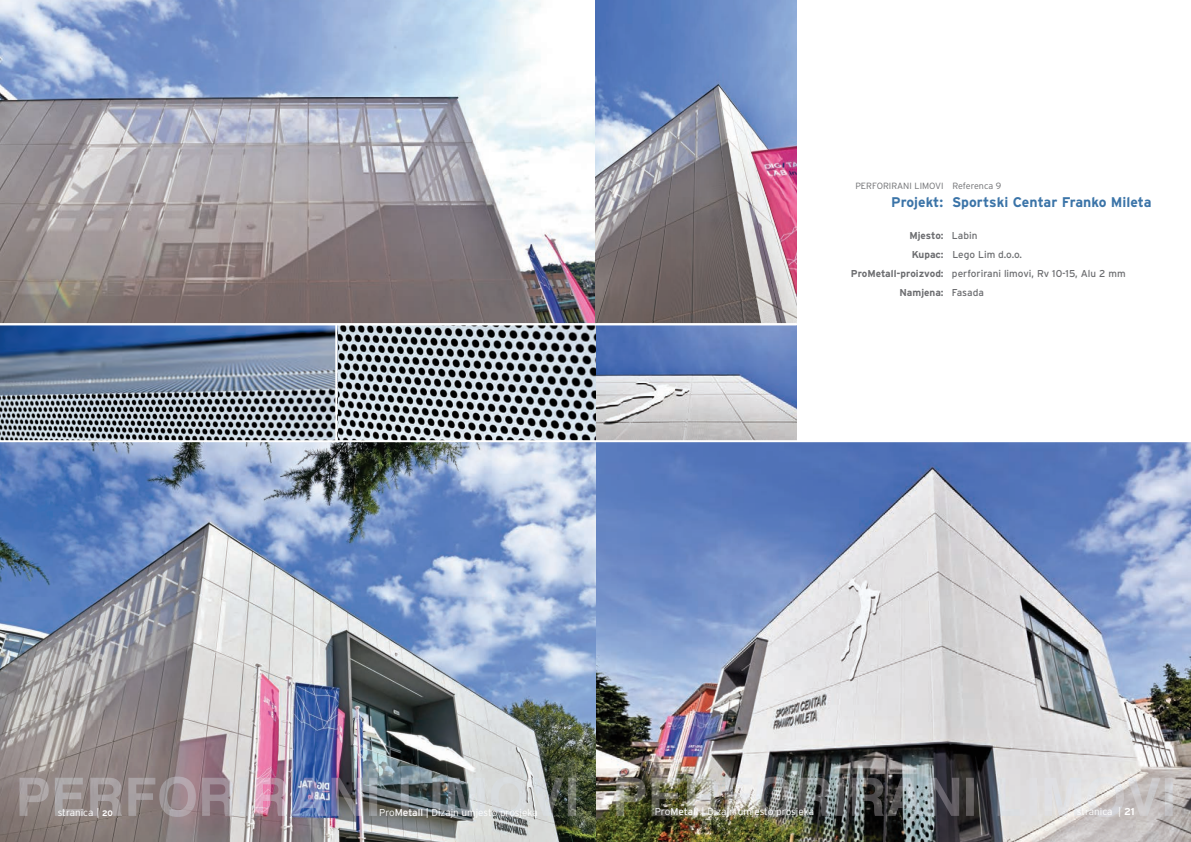
<style>
.page{position:relative;width:1191px;height:842px;background:#fff}
.page>*{position:absolute;margin:0;border:0;box-sizing:border-box;transform-origin:0 0}
.t1{font:700 14px "Interstate";color:#3b74a8}
.t2{font:300 10px "Interstate";color:#fff}
.t3{font:10px "Interstate";color:#6c6d70}
.t4{font:700 10px "Interstate";color:#6c6d70}
.t5{font:300 9px "Interstate";color:#6c6d70}
.s1{font-weight:400}
.s2{font-weight:700}
.s3{font-weight:700;font-size:8px}
</style>
<div class="page">
<img style="left:595px;top:442px;width:596px;height:400px">
<img style="left:0;top:442px;width:595px;height:400px">
<img style="left:0;top:0;width:595px;height:323px">
<img style="left:595px;top:325px;width:201px;height:115px">
<svg style="left:337px;top:325px;width:258px;height:115px;background:#838a90"></svg>
<svg style="left:0;top:325px;width:335px;height:115px;background:#6e7f96"></svg>
<svg style="left:595px;top:0;width:201px;height:323px;background:#8689a3"></svg>
<img style="left:20px;top:776px;width:556px;height:41px">
<img style="left:616px;top:776px;width:556px;height:41px">
<p class="t5" style="left:855px;top:182px;width:147px">PERFORIRANI LIMOVI Referenca 9</p>
<h1 class="t1" style="left:891px;top:197px;width:262px">Projekt: Sportski Centar Franko Mileta</h1>
<p class="t4" style="left:909px;top:232px;width:69px">Mjesto: <span class="s1">Labin</span></p>
<p class="t3" style="left:911px;top:251px;width:112px"><span class="s2">Kupac:</span> Lego Lim d.o.o.</p>
<p class="t3" style="left:851px;top:270px;width:276px"><span class="s2">ProMetall-proizvod:</span> perforirani limovi, Rv 10-15, Alu 2 mm</p>
<p class="t4" style="left:899px;top:289px;width:86px">Namjena: <span class="s1">Fasada</span></p>
<p class="t2" style="left:58px;top:808px;width:57px">stranica | <span class="s3">20</span></p>
<p class="t2" style="left:379px;top:808px;width:160px">Pro<span class="s1">Metall</span> | Dizajn umjesto prosjeka</p>
<p class="t2" style="left:655px;top:807px;width:161px">Pro<span class="s1">Metall</span> | Dizajn umjesto prosjeka</p>
<p class="t2" style="left:1076px;top:807px;width:59px">stranica | <span class="s2">21</span></p>
</div>
